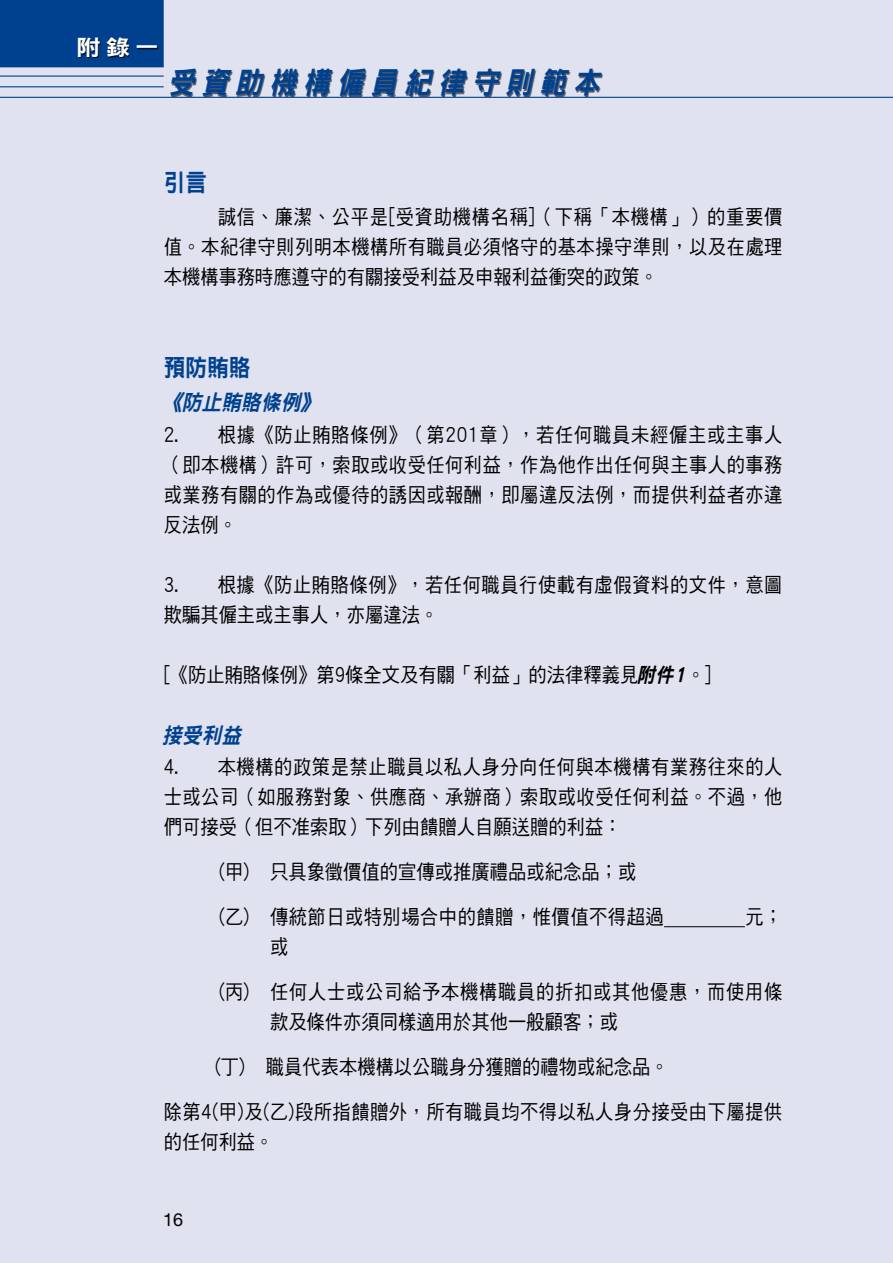
<style>
.page{position:relative;width:893px;height:1263px;background:#e0e2f0}
.page>*{position:absolute;margin:0;border:0;box-sizing:border-box;transform-origin:0 0}
.t1{font:italic 30px "DF Hei HK W9";color:#00418f;scale:.9 1}
.t2{font:24px "DF Hei HK W9";letter-spacing:.01em;color:#00418f;scale:.9 1}
.t3{font:italic 21.75px "DF Hei HK W9";color:#00418f;scale:.9 1}
.t4{font:21.6px "DF Hei HK W9";color:#fff;scale:1.12 1}
.t5{font:20.25px/30px "DF Hei HK W5";letter-spacing:.03em;color:#000;text-align:justify;scale:.9 1}
.t6{font:20.25px "DF Hei HK W5";letter-spacing:.005em;color:#000;scale:.9 1}
.t7{font:18px "Helvetica Neue LT Std";color:#000}
.s1{font-family:"DF Hei HK W9";font-style:italic}
</style>
<div class="page">
<div style="left:0;top:0;width:164px;height:67px;background:#00418f"></div>
<hr style="left:0;top:76px;width:164px;height:1px;background:#00418f">
<hr style="left:0;top:86px;width:164px;height:1px;background:#00418f">
<hr style="left:0;top:97px;width:893px;height:1px;background:#00418f">
<div style="left:80px;top:38px;width:79px;height:20px;background:#000;opacity:.75"></div>
<div style="left:171px;top:69px;width:432px;height:28px;background:#000;opacity:.6"></div>
<hr style="left:664px;top:926px;width:81px;height:1px;background:#000">
<p class="t4" style="left:76px;top:35px;width:75px">附錄一</p>
<h1 class="t1" style="left:168px;top:66px;width:489px">受資助機構僱員紀律守則範本</h1>
<p class="t2" style="left:164px;top:169px;width:50px">引言</p>
<p class="t5" style="left:164px;top:201px;width:689px;text-indent:54px">誠信、廉潔、公平是[受資助機構名稱]（下稱「本機構」）的重要價值。本紀律守則列明本機構所有職員必須恪守的基本操守準則，以及在處理本機構事務時應遵守的有關接受利益及申報利益衝突的政策。</p>
<p class="t2" style="left:164px;top:355px;width:98px">預防賄賂</p>
<p class="t3" style="left:162px;top:391px;width:182px">《防止賄賂條例》</p>
<p class="t5" style="left:164px;top:419px;width:689px">2. 根據《防止賄賂條例》（第201章），若任何職員未經僱主或主事人（即本機構）許可，索取或收受任何利益，作為他作出任何與主事人的事務或業務有關的作為或優待的誘因或報酬，即屬違反法例，而提供利益者亦違反法例。</p>
<p class="t5" style="left:164px;top:569px;width:689px">3. 根據《防止賄賂條例》，若任何職員行使載有虛假資料的文件，意圖欺騙其僱主或主事人，亦屬違法。</p>
<p class="t6" style="left:164px;top:663px;width:610px">[《防止賄賂條例》第9條全文及有關「利益」的法律釋義見<span class="s1">附件1</span>。]</p>
<p class="t3" style="left:162px;top:723px;width:95px">接受利益</p>
<p class="t5" style="left:164px;top:752px;width:689px">4. 本機構的政策是禁止職員以私人身分向任何與本機構有業務往來的人士或公司（如服務對象、供應商、承辦商）索取或收受任何利益。不過，他們可接受（但不准索取）下列由饋贈人自願送贈的利益：</p>
<p class="t6" style="left:219px;top:861px;width:465px">(甲) 只具象徵價值的宣傳或推廣禮品或紀念品；或</p>
<p class="t5" style="left:219px;top:901px;width:496px">(乙) 傳統節日或特別場合中的饋贈，惟價值不得超過</p>
<p class="t5" style="left:745px;top:901px;width:43px">元；</p>
<p class="t5" style="left:270px;top:931px;width:22px">或</p>
<p class="t5" style="left:270px;top:976px;width:571px;text-indent:-51px">(丙) 任何人士或公司給予本機構職員的折扣或其他優惠，而使用條款及條件亦須同樣適用於其他一般顧客；或</p>
<p class="t6" style="left:215px;top:1056px;width:506px">(丁) 職員代表本機構以公職身分獲贈的禮物或紀念品。</p>
<p class="t5" style="left:164px;top:1096px;width:689px">除第4(甲)及(乙)段所指饋贈外，所有職員均不得以私人身分接受由下屬提供的任何利益。</p>
<p class="t7" style="left:163px;top:1209px;width:22px">16</p>
</div>
